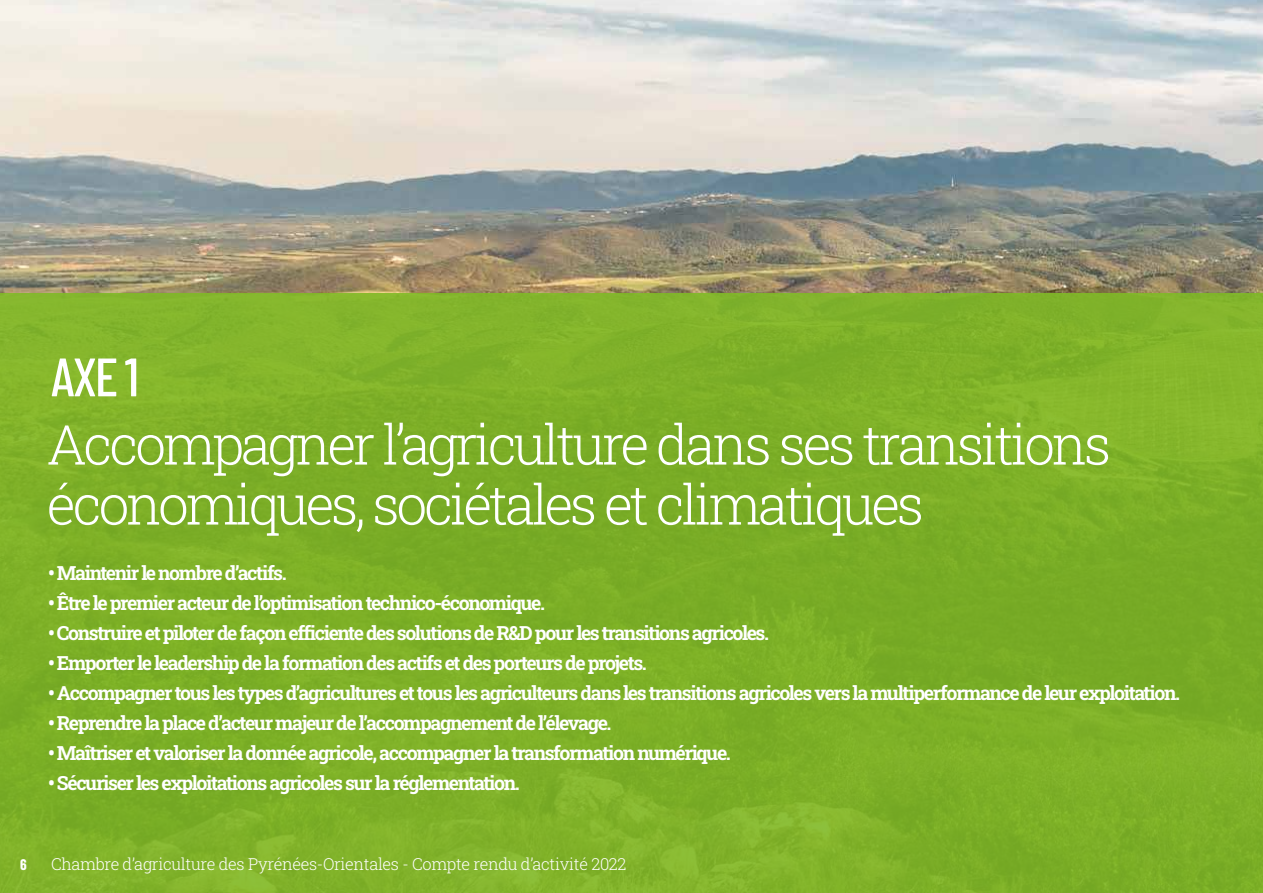
<style>
.page{position:relative;width:1263px;height:893px;background:#fff}
.page>*{position:absolute;margin:0;border:0;box-sizing:border-box;transform-origin:0 0}
.t1{font:300 55.05px/60px "Roboto Slab";letter-spacing:-.06em;color:#fff}
.t2{font:500 54px "Barlow Condensed";color:#fff}
.t3{font:19.5px "Roboto Slab";letter-spacing:-.07em;color:#fff}
.t4{font:300 16.5px "Roboto Slab";letter-spacing:-.02em;color:#fff}
.t5{font:700 15px "Barlow Condensed";color:#fff}
</style>
<div class="page">
<img style="left:0;top:0;width:1263px;height:293px">
<div style="left:0;top:293px;width:1263px;height:600px;background:#7db027"></div>
<h2 class="t2" style="left:51px;top:338px;width:89px">AXE 1</h2>
<h1 class="t1" style="left:47px;top:413px;width:1066px">Accompagner l’agriculture dans ses transitions économiques, sociétales et climatiques</h1>
<p class="t3" style="left:48px;top:559px;width:240px">• Maintenir le nombre d’actifs.</p>
<p class="t3" style="left:48px;top:589px;width:498px">• Être le premier acteur de l’optimisation technico-économique.</p>
<p class="t3" style="left:48px;top:619px;width:722px">• Construire et piloter de façon efficiente des solutions de R&amp;D pour les transitions agricoles.</p>
<p class="t3" style="left:48px;top:649px;width:600px">• Emporter le leadership de la formation des actifs et des porteurs de projets.</p>
<p class="t3" style="left:48px;top:679px;width:1133px">• Accompagner tous les types d’agricultures et tous les agriculteurs dans les transitions agricoles vers la multiperformance de leur exploitation.</p>
<p class="t3" style="left:48px;top:709px;width:565px">• Reprendre la place d’acteur majeur de l’accompagnement de l’élevage.</p>
<p class="t3" style="left:48px;top:739px;width:684px">• Maîtriser et valoriser la donnée agricole, accompagner la transformation numérique.</p>
<p class="t3" style="left:48px;top:769px;width:473px">• Sécuriser les exploitations agricoles sur la réglementation.</p>
<p class="t5" style="left:20px;top:855px;width:8px">6</p>
<p class="t4" style="left:51px;top:853px;width:577px">Chambre d’agriculture des Pyrénées-Orientales - Compte rendu d’activité 2022</p>
</div>
